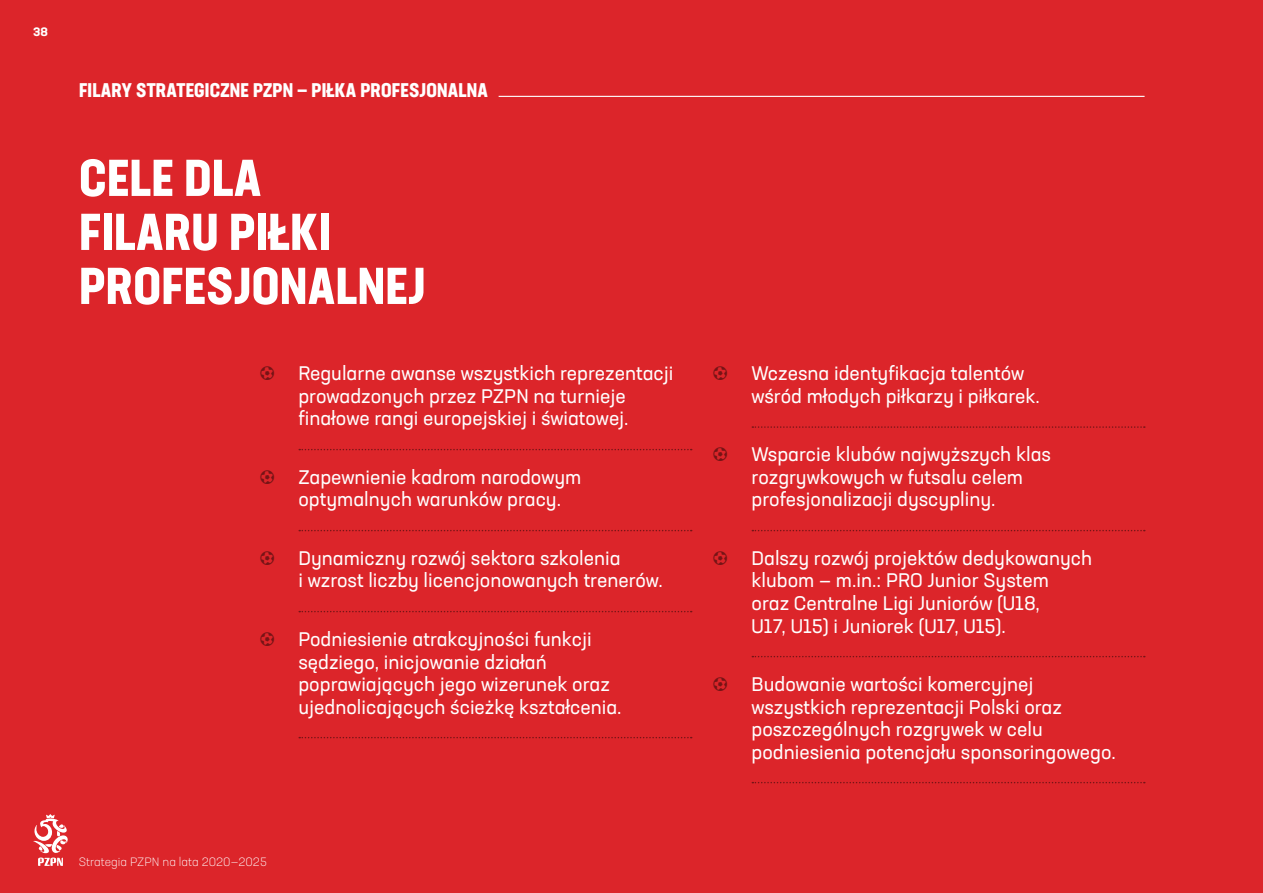
<style>
.page{position:relative;width:1263px;height:893px;background:#dc252a}
.page>*{position:absolute;margin:0;border:0;box-sizing:border-box;transform-origin:0 0}
.t1{font:700 condensed 51px/54px "Neusa Next Std";letter-spacing:.01em;color:#fff}
.t2{font:19.5px/22.5px "Neusa Next Std";color:#fff}
.t3{font:700 condensed 19.5px "Neusa Next Std";letter-spacing:.01em;color:#fff}
.t4{font:300 12px "Neusa Next Std";color:#fff}
.t5{font:700 12px "Neusa Next Std";color:#fff}
</style>
<div class="page">
<svg style="left:299px;top:449px;width:393px;height:1px"></svg>
<svg style="left:299px;top:530px;width:393px;height:1px"></svg>
<svg style="left:299px;top:611px;width:393px;height:1px"></svg>
<svg style="left:299px;top:737px;width:393px;height:1px"></svg>
<svg style="left:752px;top:426px;width:393px;height:2px"></svg>
<svg style="left:752px;top:530px;width:393px;height:1px"></svg>
<svg style="left:752px;top:656px;width:393px;height:1px"></svg>
<svg style="left:752px;top:782px;width:393px;height:1px"></svg>
<hr style="left:499px;top:96px;width:645px;height:1px;background:#fff">
<svg style="left:33px;top:814px;width:35px;height:52px"></svg>
<p class="t5" style="left:33px;top:24px;width:16px">38</p>
<p class="t3" style="left:79px;top:78px;width:411px">FILARY STRATEGICZNE PZPN — PIŁKA PROFESJONALNA</p>
<h1 class="t1" style="left:79px;top:150px;width:348px">CELE DLA<br>FILARU PIŁKI<br>PROFESJONALNEJ</h1>
<p class="t2" style="left:298px;top:362px;width:376px">Regularne awanse wszystkich reprezentacji prowadzonych przez PZPN na turnieje finałowe rangi europejskiej i światowej.</p>
<p class="t2" style="left:298px;top:466px;width:284px">Zapewnienie kadrom narodowym optymalnych warunków pracy.</p>
<p class="t2" style="left:298px;top:547px;width:366px">Dynamiczny rozwój sektora szkolenia<br>i wzrost liczby licencjonowanych trenerów.</p>
<p class="t2" style="left:298px;top:628px;width:325px">Podniesienie atrakcyjności funkcji sędziego, inicjowanie działań poprawiających jego wizerunek oraz ujednolicających ścieżkę kształcenia.</p>
<p class="t4" style="left:79px;top:854px;width:189px">Strategia PZPN na lata 2020—2025</p>
<p class="t2" style="left:751px;top:362px;width:290px">Wczesna identyfikacja talentów wśród młodych piłkarzy i piłkarek.</p>
<p class="t2" style="left:751px;top:443px;width:301px">Wsparcie klubów najwyższych klas rozgrywkowych w futsalu celem profesjonalizacji dyscypliny.</p>
<p class="t2" style="left:751px;top:547px;width:342px">Dalszy rozwój projektów dedykowanych klubom — m.in.: PRO Junior System<br>oraz Centralne Ligi Juniorów (U18,<br>U17, U15) i Juniorek (U17, U15).</p>
<p class="t2" style="left:751px;top:673px;width:366px">Budowanie wartości komercyjnej wszystkich reprezentacji Polski oraz poszczególnych rozgrywek w celu podniesienia potencjału sponsoringowego.</p>
</div>
